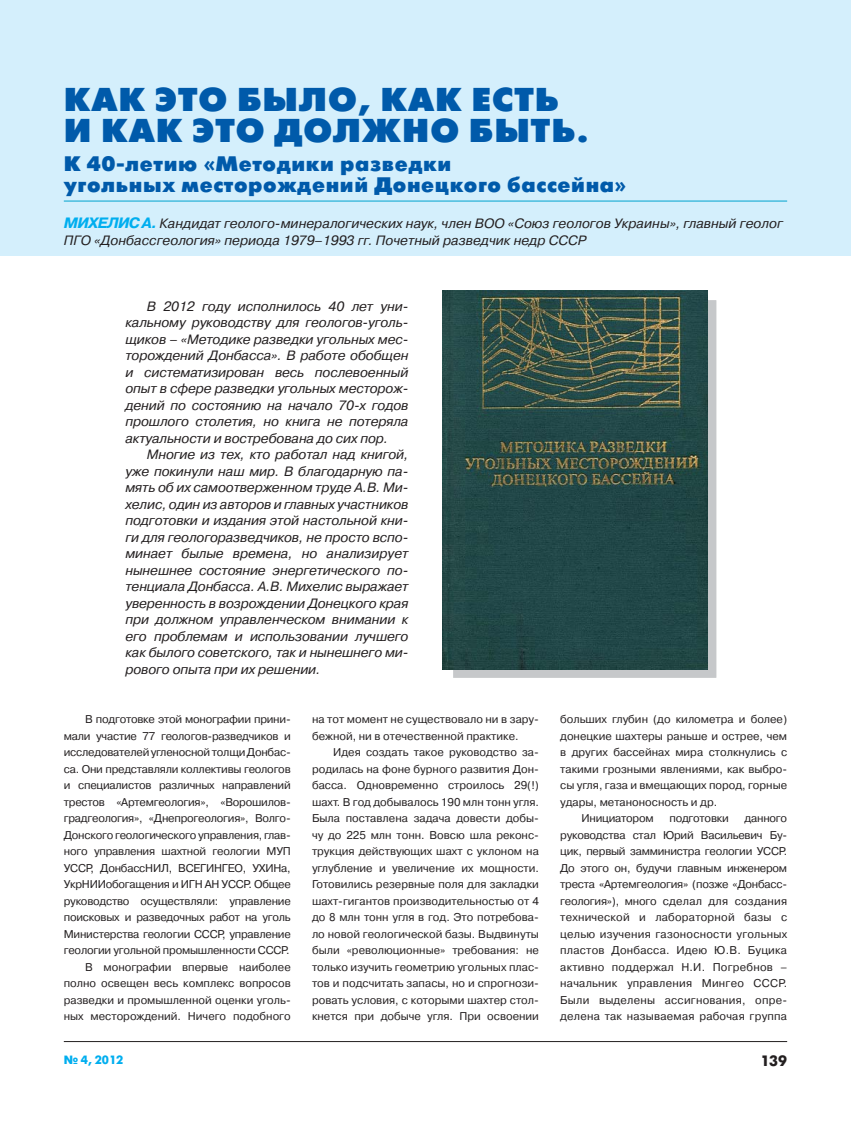
<style>
.page{position:relative;width:851px;height:1127px;background:#fff}
.page>*{position:absolute;margin:0;border:0;box-sizing:border-box;transform-origin:0 0}
.t1{font:700 33px/31.5px "Futuris XC";letter-spacing:.03em;color:#005aaa}
.t2{font:700 21px/21px "Futuris XC";letter-spacing:.03em;color:#005aaa}
.t3{font:15px "Futuris XC";color:#231f20}
.t4{font:italic 13.5px/16.5px "Pragmatica C";color:#231f20;text-align:justify}
.t5{font:12px "Futuris XC";color:#00aeef}
.t6{font:11.25px/16.5px "Pragmatica C";letter-spacing:-.02em;color:#231f20;text-align:justify}
.t7{font:11.25px/16.5px "Pragmatica C";color:#231f20}
.s1{font-weight:700;font-size:15px;color:#00aeef}
</style>
<div class="page">
<hr style="left:64px;top:1041px;width:723px;height:1px;background:#231f20">
<div style="left:452px;top:299px;width:265px;height:380px;background:#c6c8ca"></div>
<div style="left:0;top:0;width:850px;height:255px;background:#d4effc"></div>
<hr style="left:64px;top:201px;width:723px;height:1px;background:#00a4ce">
<img style="left:442px;top:290px;width:265px;height:379px">
<h1 class="t1" style="left:64px;top:87px;width:526px">КАК ЭТО БЫЛО, КАК ЕСТЬ<br>И КАК ЭТО ДОЛЖНО БЫТЬ.</h1>
<h2 class="t2" style="left:64px;top:155px;width:564px">К 40-летию «Методики разведки<br>угольных месторождений Донецкого бассейна»</h2>
<p class="t4" style="left:64px;top:216px;width:720px"><span class="s1">МИХЕЛИС А.</span> Кандидат геолого-минералогических наук, член ВОО «Союз геологов Украины», главный геолог<br>ПГО «Донбассгеология» периода 1979–1993 гг. Почетный разведчик недр СССР</p>
<p class="t4" style="left:125px;top:299px;width:284px;text-indent:21px">В 2012 году исполнилось 40 лет уни&shy;кальному руководству для геологов-уголь&shy;щиков – «Методике разведки угольных мес&shy;торождений Донбасса». В работе обобщен и систематизирован весь послевоенный опыт в сфере разведки угольных месторож&shy;дений по состоянию на начало 70-х годов прошлого столетия, но книга не потеряла актуальности и востребована до сих пор.</p>
<p class="t4" style="left:125px;top:447px;width:284px;text-indent:21px">Многие из тех, кто работал над книгой, уже покинули наш мир. В благодарную па&shy;мять об их самоотверженном труде А.В. Ми&shy;хелис, один из авторов и главных участников подготовки и издания этой настольной кни&shy;ги для геологоразведчиков, не просто вспо&shy;минает былые времена, но анализирует нынешнее состояние энергетического по&shy;тенциала Донбасса. А.В. Михелис выражает уверенность в возрождении Донецкого края при должном управленческом внимании к его проблемам и использовании лучшего как былого советского, так и нынешнего ми&shy;рового опыта при их решении.</p>
<p class="t6" style="left:64px;top:712px;width:228px;text-align:right">В подготовке этой монографии прини&shy;мали участие 77 геологов-разведчиков и исследователей угленосной толщи Донбас&shy;са. Они представляли коллективы геологов и специалистов различных направлений трестов «Артемгеология», «Ворошилов&shy;градгеология», «Днепрогеология», Волго-Донского геологического управления, глав&shy;ного управления шахтной геологии МУП УССР, ДонбассНИЛ, ВСЕГИНГЕО, УХИНа, УкрНИИобогащения и ИГН АН УССР. Общее руководство осуществляли: управление поисковых и разведочных работ на уголь Министерства геологии СССР, управление геологии угольной промышленности СССР.<br>В монографии впервые наиболее полно освещен весь комплекс вопросов разведки и промышленной оценки уголь&shy;ных месторождений. Ничего подобного</p>
<p class="t7" style="left:312px;top:712px;width:228px">на тот момент не существовало ни в зару&shy;бежной, ни в отечественной практике.</p>
<p class="t6" style="left:312px;top:745px;width:228px;text-indent:21px">Идея создать такое руководство за&shy;родилась на фоне бурного развития Дон&shy;басса. Одновременно строилось 29(!) шахт. В год добывалось 190 млн тонн угля.<br>Была поставлена задача довести добы&shy;чу до 225 млн тонн. Вовсю шла реконс&shy;трукция действующих шахт с уклоном на углубление и увеличение их мощности.<br>Готовились резервные поля для закладки шахт-гигантов производительностью от 4 до 8 млн тонн угля в год. Это потребова&shy;ло новой геологической базы. Выдвинуты были «революционные» требования: не только изучить геометрию угольных плас&shy;тов и подсчитать запасы, но и спрогнози&shy;ровать условия, с которыми шахтер стол&shy;кнется при добыче угля. При освоении</p>
<p class="t7" style="left:560px;top:712px;width:228px">больших глубин (до километра и более)</p>
<p class="t7" style="left:560px;top:729px;width:228px">донецкие шахтеры раньше и острее, чем</p>
<p class="t7" style="left:560px;top:745px;width:228px">в других бассейнах мира столкнулись с</p>
<p class="t7" style="left:560px;top:762px;width:228px">такими грозными явлениями, как выбро-</p>
<p class="t7" style="left:560px;top:778px;width:228px">сы угля, газа и вмещающих пород, горные</p>
<p class="t7" style="left:560px;top:795px;width:158px">удары, метаноносность и др.</p>
<p class="t6" style="left:581px;top:811px;width:74px">Инициатором</p>
<p class="t6" style="left:669px;top:811px;width:61px">подготовки</p>
<p class="t6" style="left:560px;top:811px;width:228px;text-indent:184px">данного руководства стал Юрий Васильевич Бу&shy;цик, первый замминистра геологии УССР.<br>До этого он, будучи главным инженером треста «Артемгеология» (позже «Донбасс&shy;геология»), много сделал для создания технической и лабораторной базы с целью изучения газоносности угольных пластов Донбасса. Идею Ю.В. Буцика активно под дер жал Н.И. Погребнов – начальник управ ления Мингео СССР.<br>Были выделены ассигнования, опре&shy;делена так называемая рабочая группа</p>
<p class="t5" style="left:64px;top:1053px;width:61px">№ 4, 2012</p>
<h3 class="t3" style="left:760px;top:1053px;width:28px">139</h3>
</div>
